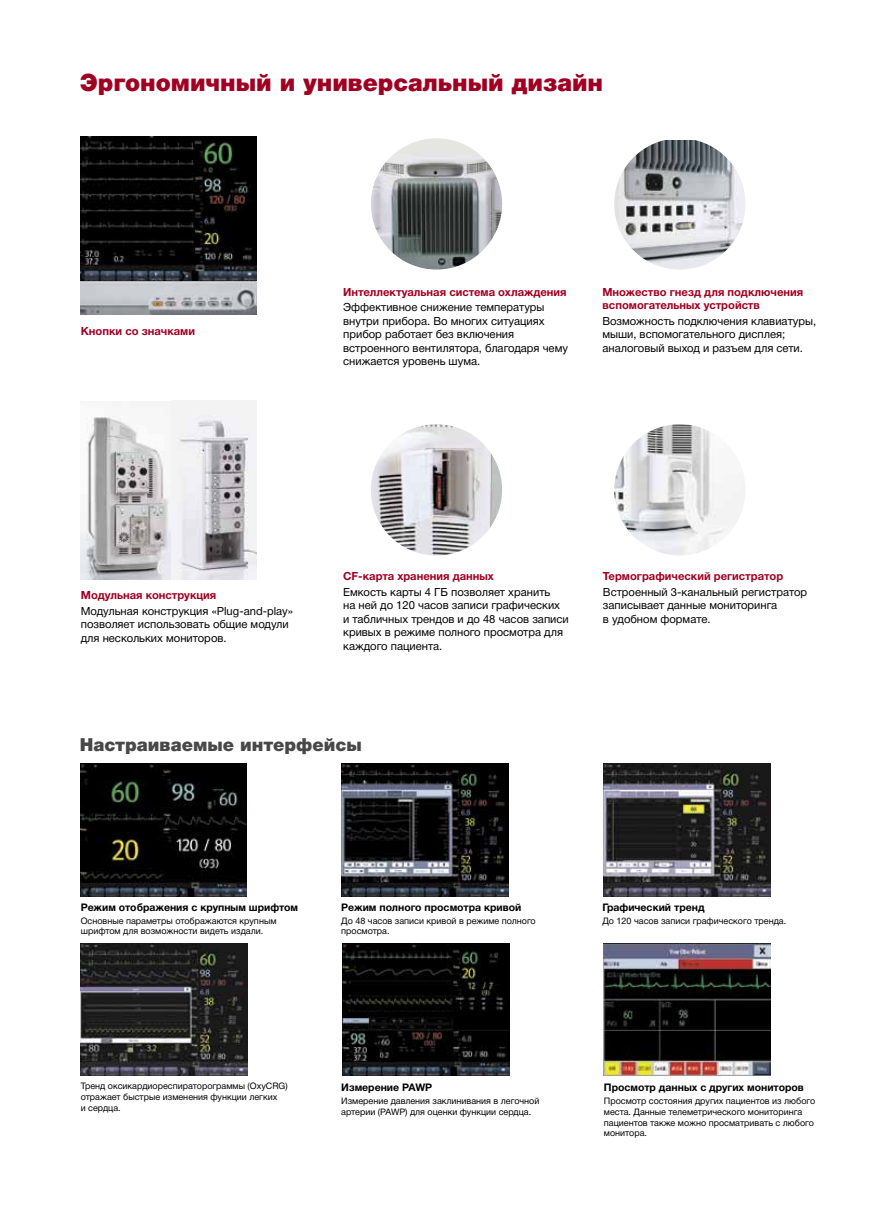
<style>
.page{position:relative;width:893px;height:1212px;background:#fff}
.page>*{position:absolute;margin:0;border:0;box-sizing:border-box;transform-origin:0 0}
.t1{font:900 24px "Helvetica Neue Cyr";color:#a00022}
.t2{font:900 18px "Helvetica Neue Cyr";color:#484848}
.t3{font:11.25px/13.5px "Helvetica Neue Cyr";color:#000}
.t4{font:700 11.25px/13.5px "Helvetica Neue Cyr";color:#a00022}
.t5{font:700 10.5px "Helvetica Neue Cyr";color:#000}
.t6{font:9px/10.8px "Helvetica Neue Cyr";color:#000}
</style>
<div class="page">
<img style="left:80px;top:416px;width:91px;height:163px">
<img style="left:171px;top:401px;width:86px;height:178px">
<img style="left:80px;top:763px;width:167px;height:133px">
<img style="left:342px;top:763px;width:166px;height:133px">
<img style="left:604px;top:763px;width:166px;height:133px">
<img style="left:604px;top:943px;width:166px;height:133px">
<img style="left:343px;top:943px;width:166px;height:133px">
<img style="left:81px;top:943px;width:166px;height:133px">
<img style="left:371px;top:138px;width:131px;height:132px;border-radius:66px">
<img style="left:614px;top:140px;width:131px;height:130px">
<img style="left:614px;top:424px;width:131px;height:131px;border-radius:66px">
<img style="left:371px;top:424px;width:131px;height:131px;border-radius:66px">
<img style="left:80px;top:280px;width:176px;height:35px">
<img style="left:80px;top:136px;width:177px;height:144px">
<h1 class="t1" style="left:80px;top:69px;width:525px">Эргономичный и универсальный дизайн</h1>
<p class="t4" style="left:81px;top:325px;width:116px">Кнопки со значками</p>
<p class="t4" style="left:343px;top:285px;width:225px">Интеллектуальная система охлаждения</p>
<p class="t3" style="left:343px;top:301px;width:226px">Эффективное снижение температуры внутри прибора. Во многих ситуациях прибор работает без включения встроенного вентилятора, благодаря чему снижается уровень шума.</p>
<p class="t4" style="left:602px;top:285px;width:202px">Множество гнезд для подключения вспомогательных устройств</p>
<p class="t3" style="left:602px;top:314px;width:215px">Возможность подключения клавиатуры, мыши, вспомогательного дисплея; аналоговый выход и разъем для сети.</p>
<p class="t4" style="left:81px;top:588px;width:137px">Модульная конструкция</p>
<p class="t3" style="left:81px;top:604px;width:214px">Модульная конструкция «Plug-and-play» позволяет использовать общие модули для нескольких мониторов.</p>
<p class="t4" style="left:343px;top:569px;width:152px">CF-карта хранения данных</p>
<p class="t3" style="left:343px;top:585px;width:227px">Емкость карты 4 ГБ позволяет хранить<br>на ней до 120 часов записи графических и табличных трендов и до 48 часов записи кривых в режиме полного просмотра для каждого пациента.</p>
<h2 class="t2" style="left:80px;top:735px;width:283px">Настраиваемые интерфейсы</h2>
<p class="t4" style="left:603px;top:569px;width:182px">Термографический регистратор</p>
<p class="t3" style="left:603px;top:585px;width:206px">Встроенный 3-канальный регистратор записывает данные мониторинга<br>в удобном формате.</p>
<p class="t5" style="left:81px;top:901px;width:219px">Режим отображения с крупным шрифтом</p>
<p class="t6" style="left:81px;top:915px;width:197px">Основные параметры отображаются крупным шрифтом для возможности видеть издали.</p>
<p class="t5" style="left:341px;top:901px;width:182px">Режим полного просмотра кривой</p>
<p class="t6" style="left:341px;top:915px;width:196px">До 48 часов записи кривой в режиме полного просмотра.</p>
<p class="t6" style="left:81px;top:1080px;width:209px">Тренд оксикардиореспираторограммы (OxyCRG) отражает быстрые изменения функции легких<br>и сердца.</p>
<p class="t5" style="left:341px;top:1081px;width:93px">Измерение PAWP</p>
<p class="t6" style="left:341px;top:1095px;width:200px">Измерение давления заклинивания в легочной артерии (PAWP) для оценки функции сердца.</p>
<p class="t5" style="left:602px;top:901px;width:104px">Графический тренд</p>
<p class="t6" style="left:602px;top:915px;width:185px">До 120 часов записи графического тренда.</p>
<p class="t5" style="left:604px;top:1081px;width:202px">Просмотр данных с других мониторов</p>
<p class="t6" style="left:604px;top:1095px;width:213px">Просмотр состояния других пациентов из любого места. Данные телеметрического мониторинга пациентов также можно просматривать с любого монитора.</p>
</div>
